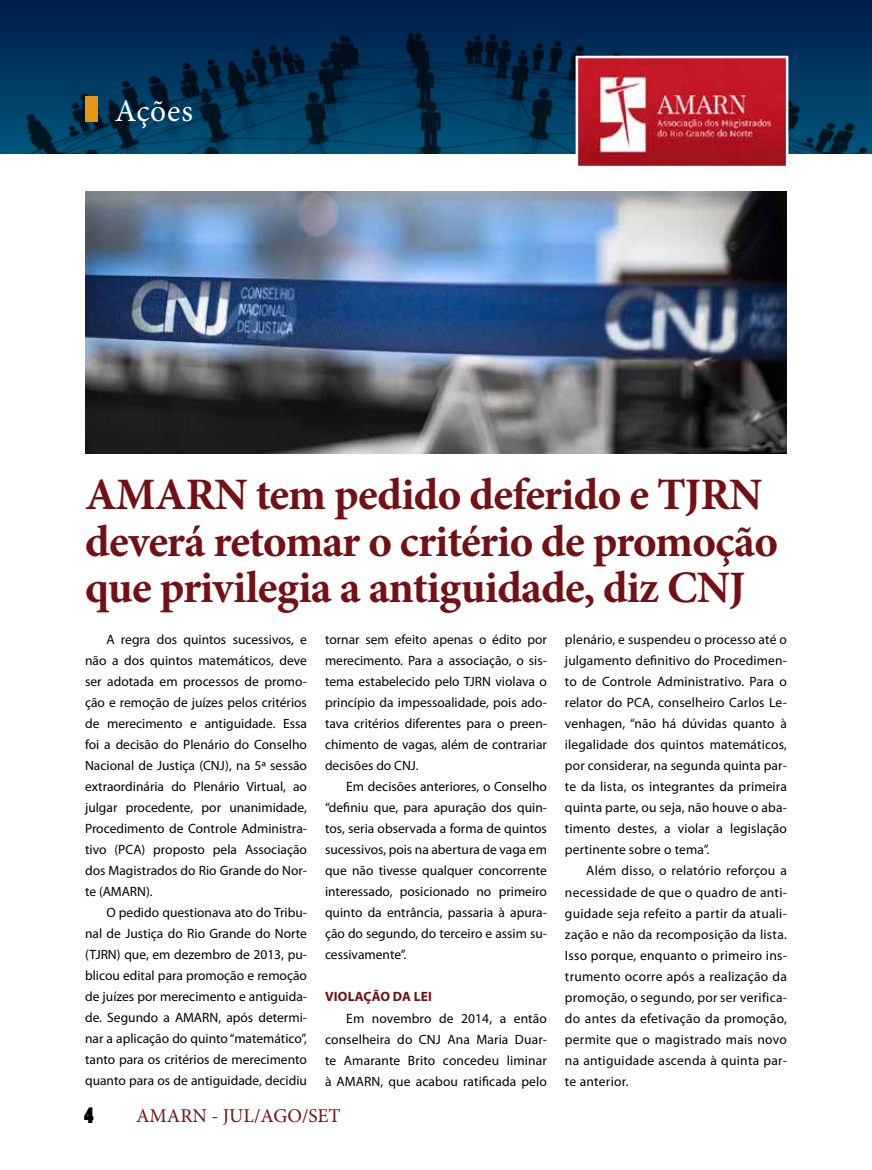
<style>
.page{position:relative;width:872px;height:1170px;background:#fff}
.page>*{position:absolute;margin:0;border:0;box-sizing:border-box;transform-origin:0 0}
.t1{font:700 45px/46.2px "Minion Pro";letter-spacing:-.02em;color:#731014}
.t2{font:31.5px "Minion Pro";letter-spacing:.02em;color:#fff}
.t3{font:21px "Poplar Std";color:#000}
.t4{font:19.5px "Minion Pro";color:#731014}
.t5{font:13.5px/21px "Myriad Pro";color:#000;text-align:justify}
.t6{font:700 13.5px "Myriad Pro";color:#731014}
</style>
<div class="page">
<img style="left:0;top:0;width:872px;height:153px">
<div style="left:85px;top:96px;width:12px;height:26px;background:#e79614"></div>
<img style="left:85px;top:191px;width:702px;height:262px">
<img style="left:579px;top:60px;width:205px;height:104px">
<div style="left:575px;top:56px;width:213px;height:112px;border:3px solid #fff"></div>
<h2 class="t2" style="left:115px;top:90px;width:80px">Ações</h2>
<h1 class="t1" style="left:85px;top:471px;width:694px">AMARN tem pedido deferido e TJRN deverá retomar o critério de promoção que privilegia a antiguidade, diz CNJ</h1>
<p class="t5" style="left:85px;top:628px;width:223px;text-indent:21px">A regra dos quintos sucessivos, e não a dos quintos matemáticos, deve ser adotada em processos de promo&shy;ção e remoção de juízes pelos critérios de merecimento e antiguidade. Essa foi a decisão do Plenário do Conselho Nacional de Justiça (CNJ), na 5ª sessão extraordinária do Plenário Virtual, ao julgar procedente, por unanimidade, Procedimento de Controle Administra&shy;tivo (PCA) proposto pela Associação dos Magistrados do Rio Grande do Nor&shy;te (AMARN).</p>
<p class="t5" style="left:85px;top:902px;width:223px;text-indent:21px">O pedido questionava ato do Tribu&shy;nal de Justiça do Rio Grande do Norte (TJRN) que, em dezembro de 2013, pu&shy;blicou edital para promoção e remoção de juízes por merecimento e antiguida&shy;de. Segundo a AMARN, após determi&shy;nar a aplicação do quinto “matemático”, tanto para os critérios de merecimento quanto para os de antiguidade, decidiu</p>
<p class="t5" style="left:325px;top:629px;width:223px">tornar sem efeito apenas o édito por merecimento. Para a associação, o sis&shy;tema estabelecido pelo TJRN violava o princípio da impessoalidade, pois ado&shy;tava critérios diferentes para o preen&shy;chimento de vagas, além de contrariar decisões do CNJ.</p>
<p class="t5" style="left:325px;top:776px;width:223px;text-indent:21px">Em decisões anteriores, o Conselho “definiu que, para apuração dos quin&shy;tos, seria observada a forma de quintos sucessivos, pois na abertura de vaga em que não tivesse qualquer concorrente interessado, posicionado no primeiro quinto da entrância, passaria à apura&shy;ção do segundo, do terceiro e assim su&shy;cessivamente”.</p>
<p class="t6" style="left:325px;top:988px;width:18px">VIOLAÇÃO</p>
<p class="t6" style="left:393px;top:988px;width:28px">DA LEI</p>
<p class="t5" style="left:325px;top:1007px;width:223px;text-indent:21px">Em novembro de 2014, a então conselheira do CNJ Ana Maria Duar&shy;te Amarante Brito concedeu liminar à AMARN, que acabou ratificada pelo</p>
<h3 class="t3" style="left:84px;top:1103px;width:11px">4</h3>
<h3 class="t4" style="left:136px;top:1103px;width:206px">AMARN - JUL/AGO/SET</h3>
<p class="t5" style="left:565px;top:629px;width:223px">plenário, e suspendeu o processo até o julgamento definitivo do Procedimen&shy;to de Controle Administrativo. Para o relator do PCA, conselheiro Carlos Le&shy;venhagen, “não há dúvidas quanto à ilegalidade dos quintos matemáticos, por considerar, na segunda quinta par&shy;te da lista, os integrantes da primeira quinta parte, ou seja, não houve o aba&shy;timento destes, a violar a legislação pertinente sobre o tema”.</p>
<p class="t5" style="left:565px;top:860px;width:223px;text-indent:21px">Além disso, o relatório reforçou a necessidade de que o quadro de anti&shy;guidade seja refeito a partir da atuali&shy;zação e não da recomposição da lista.<br>Isso porque, enquanto o primeiro ins&shy;trumento ocorre após a realização da promoção, o segundo, por ser verifica&shy;do antes da efetivação da promoção, permite que o magistrado mais novo na antiguidade ascenda à quinta par&shy;te anterior.</p>
</div>
